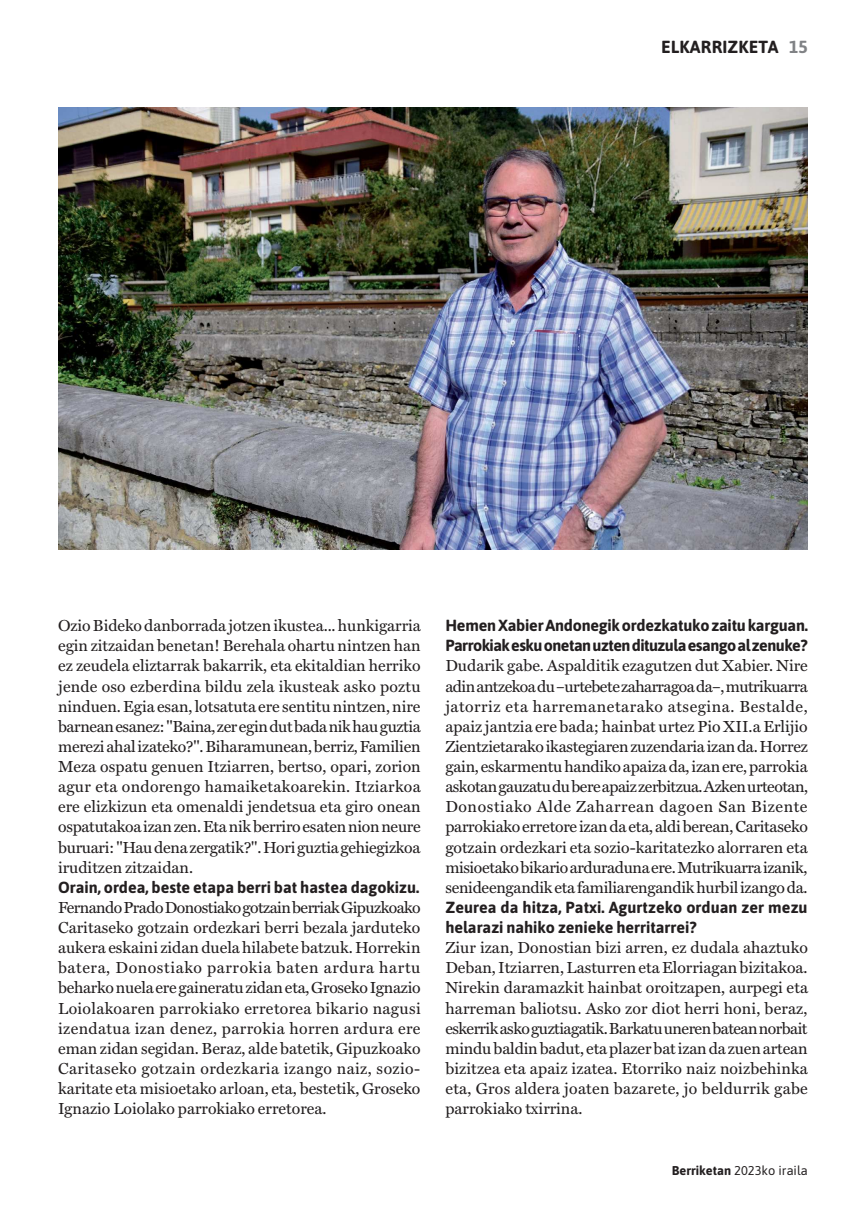
<style>
.page{position:relative;width:866px;height:1214px;background:#fff}
.page>*{position:absolute;margin:0;border:0;box-sizing:border-box;transform-origin:0 0}
.zintillo_orokorra_go{font:700 17.5px "Asap";letter-spacing:.01em;color:#231f20}
.elkarizketa_galdera{font:16.1px/20.1px "Miller Text Roman";color:#231f20;text-align:justify}
.elkarizketa_galdera-2{font:700 16.1px/20.1px "Asap";color:#231f20}
.elkarizketa_galdera-3{font:700 16.1px/20.1px "Asap";letter-spacing:-.03em;color:#231f20}
.etakitto_eta_data_ez{font:12.78px "Asap";color:#231f20}
.s1{color:#808285}
.s2{font-weight:700}
</style>
<div class="page">
<img style="left:58px;top:108px;width:749px;height:442px">
<p class="zintillo_orokorra_go" style="left:661px;top:34px;width:148px">ELKARRIZKETA <span class="s1">15</span></p>
<p class="elkarizketa_galdera" style="left:58px;top:615px;width:364px">Ozio Bideko danborrada jotzen ikustea... hunkigarria egin zitzaidan benetan! Berehala ohartu nintzen han ez zeudela eliztarrak bakarrik, eta ekitaldian herriko jende oso ezberdina bildu zela ikusteak asko poztu ninduen. Egia esan, lotsatuta ere sentitu nintzen, nire barnean esanez: "Baina, zer egin dut bada nik hau guztia merezi ahal izateko?". Biharamunean, berriz, Familien Meza ospatu genuen Itziarren, bertso, opari, zorion agur eta ondorengo hamaiketakoarekin. Itziarkoa ere elizkizun eta omenaldi jendetsua eta giro onean ospatutakoa izan zen. Eta nik berriro esaten nion neure buruari: "Hau dena zergatik?". Hori guztia gehiegizkoa iruditzen zitzaidan.</p>
<p class="elkarizketa_galdera-2" style="left:58px;top:876px;width:362px">Orain, ordea, beste etapa berri bat hastea dagokizu.</p>
<p class="elkarizketa_galdera" style="left:58px;top:897px;width:364px">Fernando Prado Donostiako gotzain berriak Gipuzkoako Caritaseko gotzain ordezkari berri bezala jarduteko aukera eskaini zidan duela hilabete batzuk. Horrekin batera, Donostiako parrokia baten ardura hartu beharko nuela ere gaineratu zidan eta, Groseko Ignazio Loiolakoaren parrokiako erretorea bikario nagusi izendatua izan denez, parrokia horren ardura ere eman zidan segidan. Beraz, alde batetik, Gipuzkoako Caritaseko gotzain ordezkaria izango naiz, sozio&shy;karitate eta misioetako arloan, eta, bestetik, Groseko Ignazio Loiolako parrokiako erretorea.</p>
<p class="elkarizketa_galdera-3" style="left:445px;top:615px;width:364px">Hemen Xabier Andonegik ordezkatuko zaitu karguan.<br>Parrokiak esku onetan uzten dituzula esango al zenuke?</p>
<p class="elkarizketa_galdera" style="left:445px;top:656px;width:364px">Dudarik gabe. Aspalditik ezagutzen dut Xabier. Nire adin antzekoa du –urtebete zaharragoa da–, mutrikuarra jatorriz eta harremanetarako atsegina. Bestalde, apaiz jantzia ere bada; hainbat urtez Pio XII.a Erlijio Zientzietarako ikastegiaren zuzendaria izan da. Horrez gain, eskarmentu handiko apaiza da, izan ere, parrokia askotan gauzatu du bere apaiz zerbitzua. Azken urteotan, Donostiako Alde Zaharrean dagoen San Bizente parrokiako erretore izan da eta, aldi berean, Caritaseko gotzain ordezkari eta sozio-karitatezko alorraren eta misioetako bikario arduraduna ere. Mutrikuarra izanik, senideengandik eta familiarengandik hurbil izango da.</p>
<p class="elkarizketa_galdera-2" style="left:445px;top:896px;width:363px">Zeurea da hitza, Patxi. Agurtzeko orduan zer mezu helarazi nahiko zenieke herritarrei?</p>
<p class="elkarizketa_galdera" style="left:445px;top:937px;width:364px">Ziur izan, Donostian bizi arren, ez dudala ahaztuko Deban, Itziarren, Lasturren eta Elorriagan bizitakoa.<br>Nirekin daramazkit hainbat oroitzapen, aurpegi eta harreman baliotsu. Asko zor diot herri honi, beraz, eskerrik asko guztiagatik. Barkatu uneren batean norbait mindu baldin badut, eta plazer bat izan da zuen artean bizitzea eta apaiz izatea. Etorriko naiz noizbehinka eta, Gros aldera joaten bazarete, jo beldurrik gabe parrokiako txirrina.</p>
<p class="etakitto_eta_data_ez" style="left:671px;top:1161px;width:137px"><span class="s2">Berriketan</span> 2023ko iraila</p>
</div>
